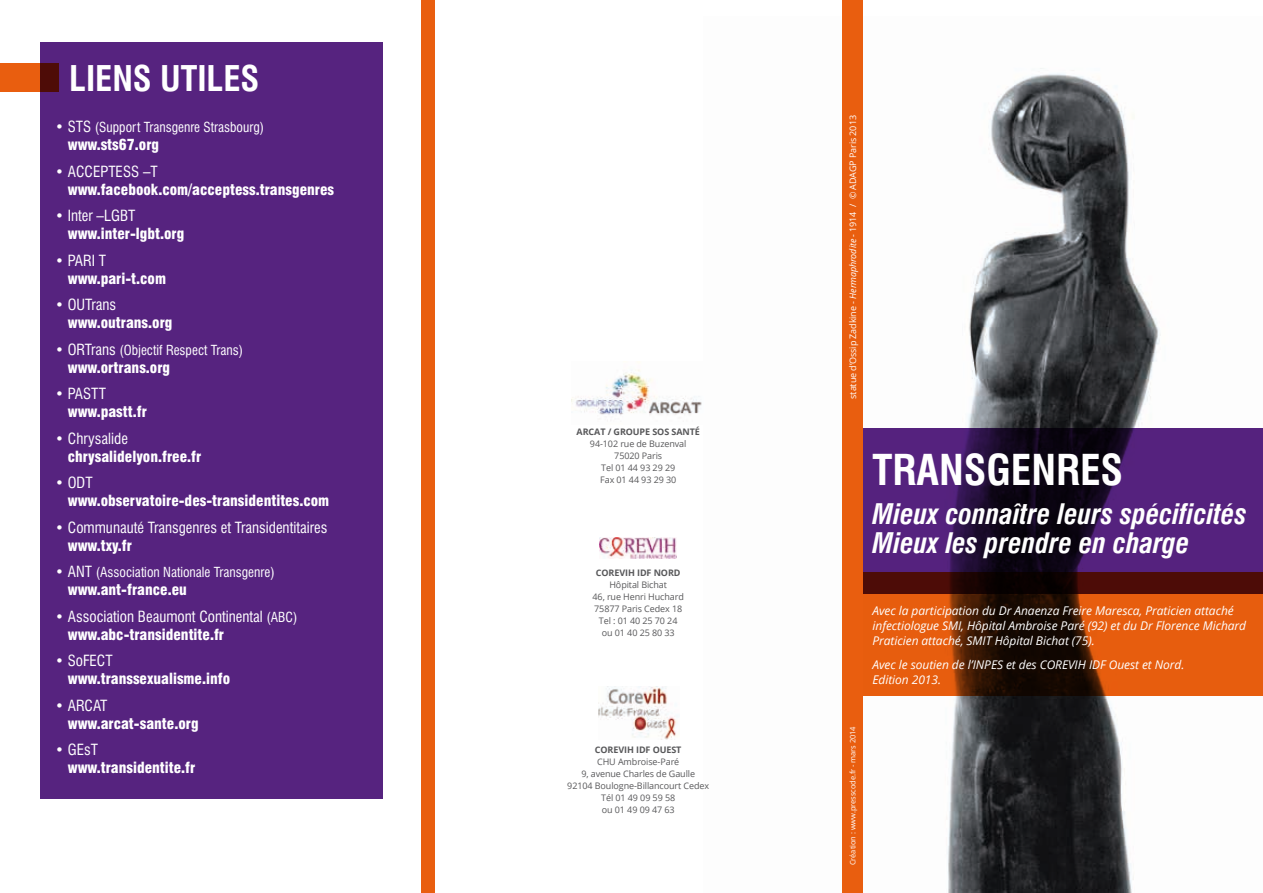
<style>
.page{position:relative;width:1263px;height:893px;background:#fff}
.page>*{position:absolute;margin:0;border:0;box-sizing:border-box;transform-origin:0 0}
.t1{font:700 condensed 41.4px "Swiss 721 BT";color:#fff}
.t2{font:700 condensed 34.5px "Swiss 721 BT";color:#fff}
.t3{font:italic 700 condensed 27.6px/28.2px "Swiss 721 BT";color:#fff}
.t4{font:900 condensed 15px "Swiss 721 BT";color:#fff}
.t5{font:condensed 15px/18px "Swiss 721 BT";color:#fff}
.t6{font:condensed 13.5px "Swiss 721 BT";color:#fff}
.t7{font:italic 12px/15px "Open Sans";letter-spacing:-.005em;color:#fff}
.t8{font:9px/12px "Open Sans";letter-spacing:-.01em;color:#58585a;text-align:center}
.t9{font:9px "Open Sans";letter-spacing:-.01em;color:#fff}
.t10{font:700 9px "Open Sans";letter-spacing:-.01em;color:#58585a}
.t11{font:7.5px "Open Sans";letter-spacing:-.01em;color:#fff}
.s1{font-size:15px}
.s2{font-size:13.5px}
.s3{font-weight:900}
.s4{font-style:italic}
</style>
<div class="page">
<img style="left:863px;top:68px;width:400px;height:825px">
<div style="left:842px;top:0;width:21px;height:620px;background:#e95e0f"></div>
<div style="left:842px;top:705px;width:21px;height:188px;background:#e95e0f"></div>
<img style="left:571px;top:370px;width:131px;height:45px">
<svg style="left:863px;top:428px;width:400px;height:144px;background:#3c185a"></svg>
<svg style="left:863px;top:572px;width:400px;height:123px;background:#923809"></svg>
<div style="left:421px;top:0;width:13px;height:893px;background:#e95e0f"></div>
<div style="left:40px;top:43px;width:343px;height:756px;background:#56237f"></div>
<svg style="left:0;top:64px;width:59px;height:28px;background:#b7430c"></svg>
<img style="left:599px;top:537px;width:77px;height:21px">
<img style="left:599px;top:687px;width:78px;height:52px">
<div style="left:842px;top:421px;width:21px;height:292px;background:#e95e0f"></div>
<h2 class="t2" style="left:69px;top:58px;width:45px">LIENS</h2>
<h2 class="t2" style="left:160px;top:58px;width:81px">UTILES</h2>
<p class="t6" style="left:55px;top:119px;width:210px"><span class="s1">• STS</span> (Support Transgenre Strasbourg)</p>
<p class="t4" style="left:68px;top:136px;width:93px">www.sts67.org</p>
<p class="t5" style="left:55px;top:162px;width:104px">• ACCEPTESS –T</p>
<p class="t4" style="left:68px;top:180px;width:268px">www.facebook.com/acceptess.transgenres</p>
<p class="t5" style="left:55px;top:207px;width:82px">• Inter –LGBT</p>
<p class="t4" style="left:68px;top:225px;width:118px">www.inter-lgbt.org</p>
<p class="t5" style="left:55px;top:251px;width:52px">• PARI T</p>
<p class="t4" style="left:68px;top:269px;width:100px">www.pari-t.com</p>
<p class="t5" style="left:55px;top:296px;width:62px">• OUTrans</p>
<p class="t4" style="left:68px;top:314px;width:106px">www.outrans.org</p>
<p class="t6" style="left:55px;top:342px;width:189px"><span class="s1">• ORTrans</span> (Objectif Respect Trans)</p>
<p class="t4" style="left:68px;top:358px;width:104px">www.ortrans.org</p>
<p class="t5" style="left:55px;top:385px;width:52px">• PASTT</p>
<p class="t4" style="left:68px;top:403px;width:80px">www.pastt.fr</p>
<p class="t5" style="left:55px;top:429px;width:74px">• Chrysalide</p>
<p class="t4" style="left:68px;top:447px;width:135px">chrysalidelyon.free.fr</p>
<p class="t5" style="left:55px;top:474px;width:39px">• ODT</p>
<p class="t4" style="left:68px;top:492px;width:263px">www.observatoire-des-transidentites.com</p>
<p class="t5" style="left:55px;top:518px;width:274px">• Communauté Transgenres et Transidentitaires</p>
<p class="t4" style="left:68px;top:536px;width:66px">www.txy.fr</p>
<p class="t6" style="left:55px;top:564px;width:221px"><span class="s1">• ANT</span> (Association Nationale Transgenre)</p>
<p class="t4" style="left:68px;top:581px;width:121px">www.ant-france.eu</p>
<p class="t5" style="left:68px;top:607px;width:231px;text-indent:-13px">• Association Beaumont Continental <span class="s2">(ABC) </span><span class="s3">www.abc-transidentite.fr</span></p>
<p class="t5" style="left:55px;top:652px;width:59px">• SoFECT</p>
<p class="t4" style="left:68px;top:670px;width:164px">www.transsexualisme.info</p>
<p class="t5" style="left:55px;top:696px;width:54px">• ARCAT</p>
<p class="t4" style="left:68px;top:714px;width:132px">www.arcat-sante.org</p>
<p class="t5" style="left:55px;top:741px;width:44px">• GEsT</p>
<p class="t4" style="left:68px;top:759px;width:129px">www.transidentite.fr</p>
<p class="t10" style="left:577px;top:425px;width:125px">ARCAT / GROUPE SOS SANTÉ</p>
<p class="t8" style="left:590px;top:438px;width:98px">94-102 rue de Buzenval<br>75020 Paris<br>Tel 01 44 93 29 29<br>Fax 01 44 93 29 30</p>
<p class="t10" style="left:596px;top:566px;width:7px">CORE</p>
<p class="t10" style="left:619px;top:566px;width:42px">VIH IDF NOR</p>
<p class="t10" style="left:674px;top:566px;width:8px">D</p>
<p class="t8" style="left:593px;top:578px;width:93px">Hôpital Bichat<br>46, rue Henri Huchard<br>75877 Paris Cedex 18<br>Tel : 01 40 25 70 24 ou 01 40 25 80 33</p>
<p class="t10" style="left:595px;top:743px;width:7px">CORE</p>
<p class="t10" style="left:618px;top:743px;width:41px">VIH IDF OUEST</p>
<p class="t8" style="left:567px;top:755px;width:143px">CHU Ambroise-Paré<br>9, avenue Charles de Gaulle<br>92104 Boulogne-Billancourt Cedex<br>Tél 01 49 09 59 58<br>ou 01 49 09 47 63</p>
<p class="t9" style="left:847px;top:399px;width:285px;rotate:-90deg">statue d’Ossip Zadkine - <span class="s4">Hermaphrodite -</span> 1914 / © ADAGP Paris 2013</p>
<h1 class="t1" style="left:872px;top:445px;width:252px">TRANSGENRES</h1>
<h3 class="t3" style="left:872px;top:500px;width:376px">Mieux connaître leurs spécificités<br>Mieux les prendre en charge</h3>
<p class="t7" style="left:872px;top:603px;width:375px">Avec la participation du Dr Anaenza Freire Maresca, Praticien attaché infectiologue SMI, Hôpital Ambroise Paré (92) et du Dr Florence Michard<br>Praticien attaché, SMIT Hôpital Bichat (75).</p>
<p class="t7" style="left:872px;top:656px;width:313px">Avec le soutien de l’INPES et des COREVIH IDF Ouest et Nord.<br>Edition 2013.</p>
<p class="t11" style="left:847px;top:865px;width:141px;rotate:-90deg">Création : www.presscode.fr - mars 2014</p>
</div>
